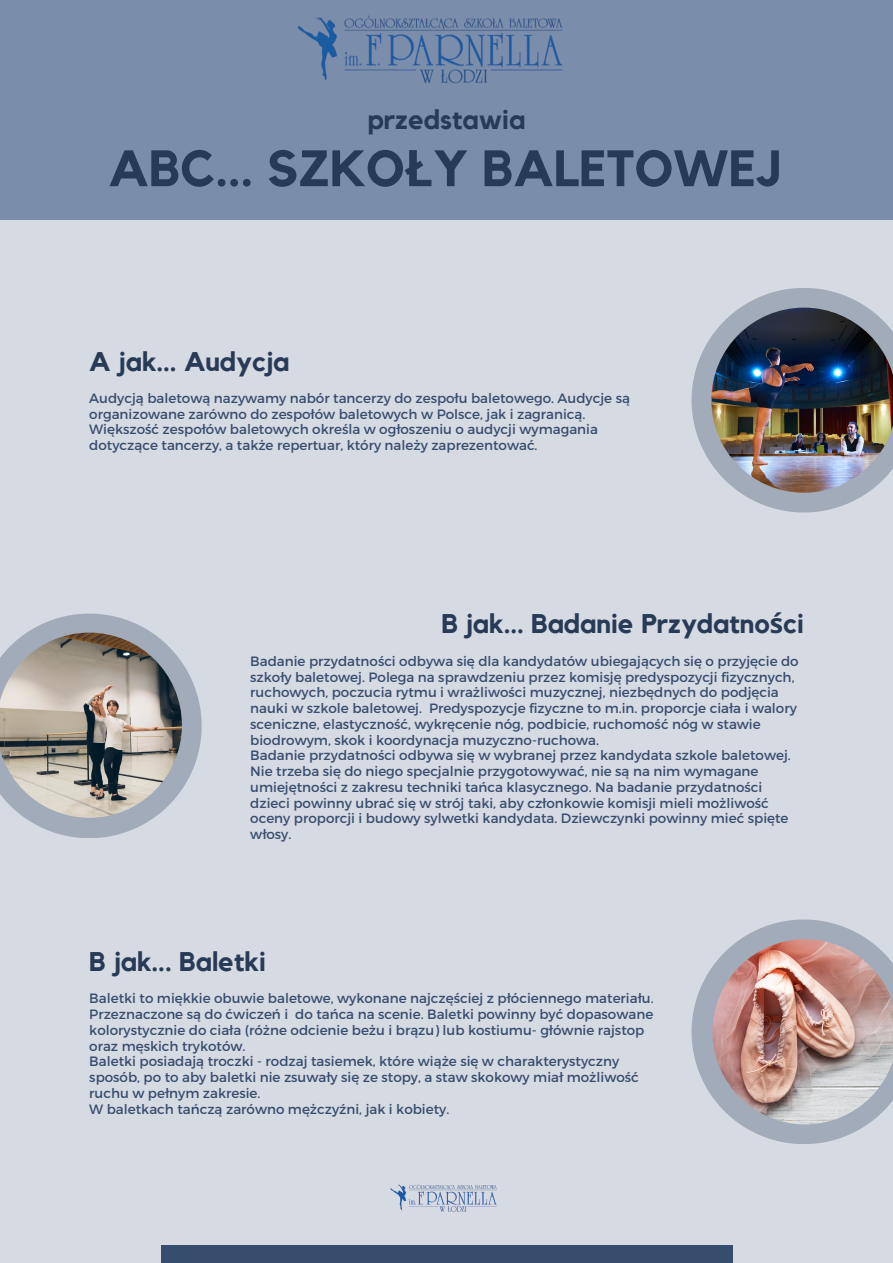
<style>
.page{position:relative;width:893px;height:1263px;background:#d6dae3}
.page>*{position:absolute;margin:0;border:0;box-sizing:border-box;transform-origin:0 0}
.t1{font:700 50.55px "Kollektif";color:#273b56}
.t2{font:700 26.92px "Kollektif";color:#273b56}
.t3{font:13.5px/15.8px "Montserrat";color:#374d6e}
.s1{font-family:"Noto Sans"}
</style>
<div class="page">
<div style="left:0;top:0;width:893px;height:220px;background:#7a8daa"></div>
<svg style="left:691px;top:288px;width:177px;height:224px"></svg>
<svg style="left:25px;top:614px;width:177px;height:224px"></svg>
<svg style="left:691px;top:919px;width:177px;height:225px"></svg>
<div style="left:161px;top:1245px;width:571px;height:18px;background:#374d6e"></div>
<img style="left:297px;top:15px;width:266px;height:69px">
<img style="left:712px;top:939px;width:181px;height:185px">
<img style="left:711px;top:308px;width:182px;height:185px">
<img style="left:0;top:633px;width:182px;height:185px">
<img style="left:390px;top:1184px;width:107px;height:28px">
<h2 class="t2" style="left:368px;top:107px;width:159px">przedstawia</h2>
<h1 class="t1" style="left:108px;top:145px;width:674px">ABC... SZKO<span class="s1">Ł</span>Y BALETOWEJ</h1>
<h2 class="t2" style="left:89px;top:349px;width:202px">A jak... Audycja</h2>
<p class="t3" style="left:89px;top:390px;width:542px">Audycją baletową nazywamy nabór tancerzy do zespołu baletowego. Audycje są organizowane zarówno do zespołów baletowych w Polsce, jak i zagranicą.<br>Większość zespołów baletowych określa w ogłoszeniu o audycji wymagania dotyczące tancerzy, a także repertuar, który należy zaprezentować.</p>
<h2 class="t2" style="left:441px;top:612px;width:364px">B jak... Badanie Przydatno<span class="s1">ś</span>ci</h2>
<p class="t3" style="left:250px;top:652px;width:550px">Badanie przydatności odbywa się dla kandydatów ubiegających się o przyjęcie do szkoły baletowej. Polega na sprawdzeniu przez komisję predyspozycji fizycznych, ruchowych, poczucia rytmu i wrażliwości muzycznej, niezbędnych do podjęcia nauki w szkole baletowej. Predyspozycje fizyczne to m.in. proporcje ciała i walory sceniczne, elastyczność, wykręcenie nóg, podbicie, ruchomość nóg w stawie biodrowym, skok i koordynacja muzyczno-ruchowa.<br>Badanie przydatności odbywa się w wybranej przez kandydata szkole baletowej.<br>Nie trzeba się do niego specjalnie przygotowywać, nie są na nim wymagane umiejętności z zakresu techniki tańca klasycznego. Na badanie przydatności dzieci powinny ubrać się w strój taki, aby członkowie komisji mieli możliwość oceny proporcji i budowy sylwetki kandydata. Dziewczynki powinny mieć spięte włosy.</p>
<h2 class="t2" style="left:89px;top:949px;width:178px">B jak... Baletki</h2>
<p class="t3" style="left:89px;top:990px;width:566px">Baletki to miękkie obuwie baletowe, wykonane najczęściej z płóciennego materiału.<br>Przeznaczone są do ćwiczeń i do tańca na scenie. Baletki powinny być dopasowane kolorystycznie do ciała (różne odcienie beżu i brązu) lub kostiumu- głównie rajstop oraz męskich trykotów.<br>Baletki posiadają troczki - rodzaj tasiemek, które wiąże się w charakterystyczny sposób, po to aby baletki nie zsuwały się ze stopy, a staw skokowy miał możliwość ruchu w pełnym zakresie.<br>W baletkach tańczą zarówno mężczyźni, jak i kobiety.</p>
</div>
